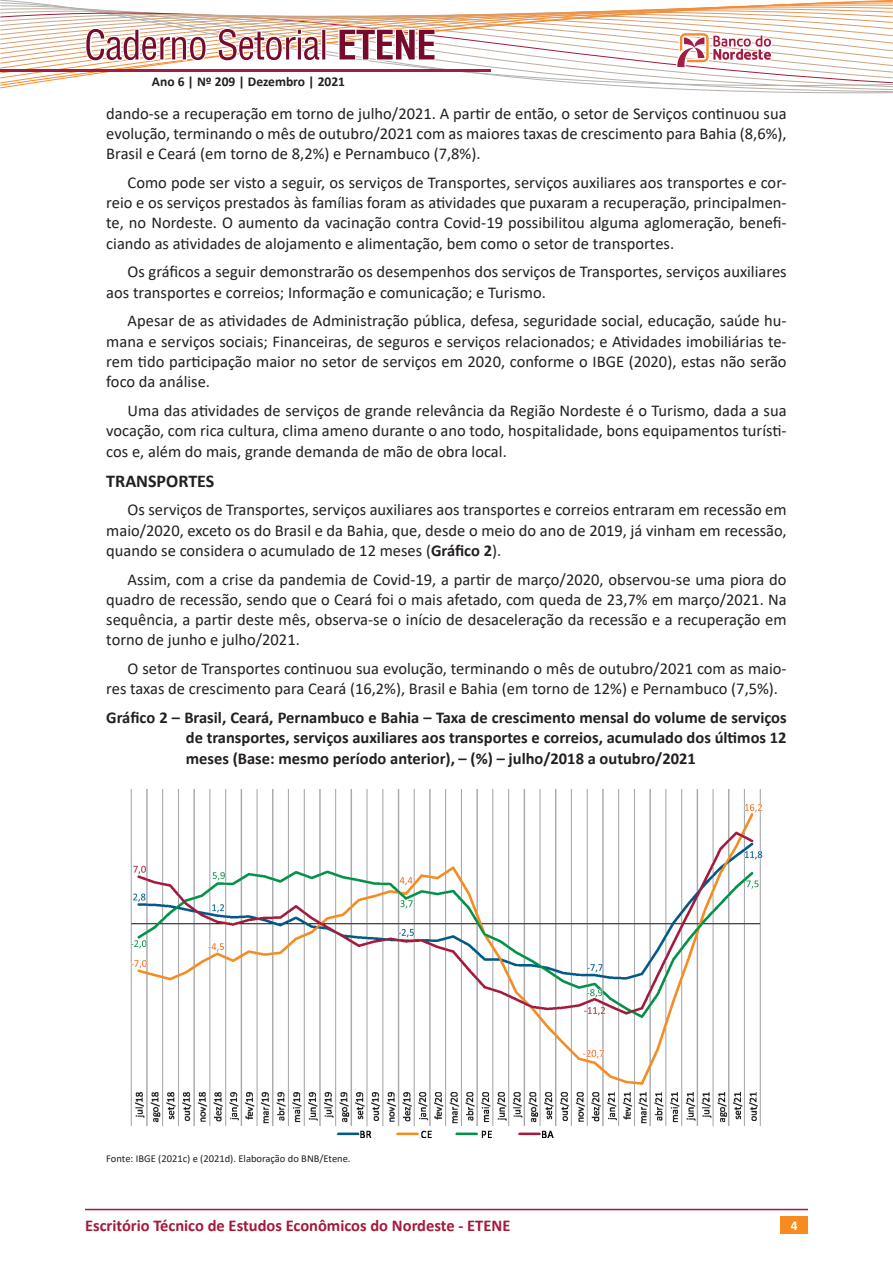
<style>
.page{position:relative;width:893px;height:1263px;background:#fff}
.page>*{position:absolute;margin:0;border:0;box-sizing:border-box;transform-origin:0 0}
.CS_Titulo_3{font:700 18px "Calibri";color:#231f20}
.CS_Corpo_normal{font:16.5px/20.2px "Calibri";color:#231f20;text-align:justify}
.CS_Tit_fig_grar{font:700 16.5px/20.2px "Calibri";color:#231f20;text-align:justify}
.t1{font:700 16.5px "Calibri";color:#a5193b}
.t2{font:700 13.5px "Calibri";color:#231f20}
.t3{font:700 13.5px "Calibri";color:#fff}
.t4{font:10.5px "Calibri";color:#231f20}
.s1{font-weight:700}
</style>
<div class="page">
<div style="left:781px;top:1216px;width:27px;height:17px;background:#f68b1f"></div>
<hr style="left:85px;top:1209px;width:723px;height:1px;background:#a5193b">
<svg style="left:0;top:0;width:893px;height:94px"></svg>
<hr style="left:0;top:70px;width:490px;height:2px;background:#a31c42">
<img style="left:130px;top:790px;width:633px;height:347px">
<p class="t2" style="left:152px;top:72px;width:195px">Ano 6 | Nº 209 | Dezembro | 2021</p>
<p class="CS_Corpo_normal" style="left:106px;top:103px;width:682px">dando-se a recuperação em torno de julho/2021. A partir de então, o setor de Serviços continuou sua evolução, terminando o mês de outubro/2021 com as maiores taxas de crescimento para Bahia (8,6%), Brasil e Ceará (em torno de 8,2%) e Pernambuco (7,8%).</p>
<p class="CS_Corpo_normal" style="left:106px;top:172px;width:682px;text-indent:21px">Como pode ser visto a seguir, os serviços de Transportes, serviços auxiliares aos transportes e cor&shy;reio e os serviços prestados às famílias foram as atividades que puxaram a recuperação, principalmen&shy;te, no Nordeste. O aumento da vacinação contra Covid-19 possibilitou alguma aglomeração, benefi&shy;ciando as atividades de alojamento e alimentação, bem como o setor de transportes.</p>
<p class="CS_Corpo_normal" style="left:106px;top:261px;width:682px;text-indent:21px">Os gráficos a seguir demonstrarão os desempenhos dos serviços de Transportes, serviços auxiliares aos transportes e correios; Informação e comunicação; e Turismo.</p>
<p class="CS_Corpo_normal" style="left:106px;top:310px;width:682px;text-indent:21px">Apesar de as atividades de Administração pública, defesa, seguridade social, educação, saúde hu&shy;mana e serviços sociais; Financeiras, de seguros e serviços relacionados; e Atividades imobiliárias te&shy;rem tido participação maior no setor de serviços em 2020, conforme o IBGE (2020), estas não serão foco da análise.</p>
<p class="CS_Corpo_normal" style="left:106px;top:400px;width:682px;text-indent:21px">Uma das atividades de serviços de grande relevância da Região Nordeste é o Turismo, dada a sua vocação, com rica cultura, clima ameno durante o ano todo, hospitalidade, bons equipamentos turísti&shy;cos e, além do mais, grande demanda de mão de obra local.</p>
<p class="CS_Titulo_3" style="left:106px;top:468px;width:110px">TRANSPORTES</p>
<p class="CS_Corpo_normal" style="left:106px;top:499px;width:682px;text-indent:21px">Os serviços de Transportes, serviços auxiliares aos transportes e correios entraram em recessão em maio/2020, exceto os do Brasil e da Bahia, que, desde o meio do ano de 2019, já vinham em recessão, quando se considera o acumulado de 12 meses (<span class="s1">Gráfico 2</span>).</p>
<p class="CS_Corpo_normal" style="left:106px;top:569px;width:682px;text-indent:21px">Assim, com a crise da pandemia de Covid-19, a partir de março/2020, observou-se uma piora do quadro de recessão, sendo que o Ceará foi o mais afetado, com queda de 23,7% em março/2021. Na sequência, a partir deste mês, observa-se o início de desaceleração da recessão e a recuperação em torno de junho e julho/2021.</p>
<p class="CS_Corpo_normal" style="left:106px;top:658px;width:682px;text-indent:21px">O setor de Transportes continuou sua evolução, terminando o mês de outubro/2021 com as maio&shy;res taxas de crescimento para Ceará (16,2%), Brasil e Bahia (em torno de 12%) e Pernambuco (7,5%).</p>
<p class="CS_Tit_fig_grar" style="left:186px;top:707px;width:602px;text-indent:-80px">Gráfico 2 – Brasil, Ceará, Pernambuco e Bahia – Taxa de crescimento mensal do volume de serviços de transportes, serviços auxiliares aos transportes e correios, acumulado dos últimos 12 meses (Base: mesmo período anterior), – (%) – julho/2018 a outubro/2021</p>
<p class="t4" style="left:106px;top:1151px;width:246px">Fonte: IBGE (2021c) e (2021d). Elaboração do BNB/Etene.</p>
<p class="t1" style="left:85px;top:1213px;width:427px">Escritório Técnico de Estudos Econômicos do Nordeste - ETENE</p>
<p class="t3" style="left:791px;top:1216px;width:8px">4</p>
</div>
